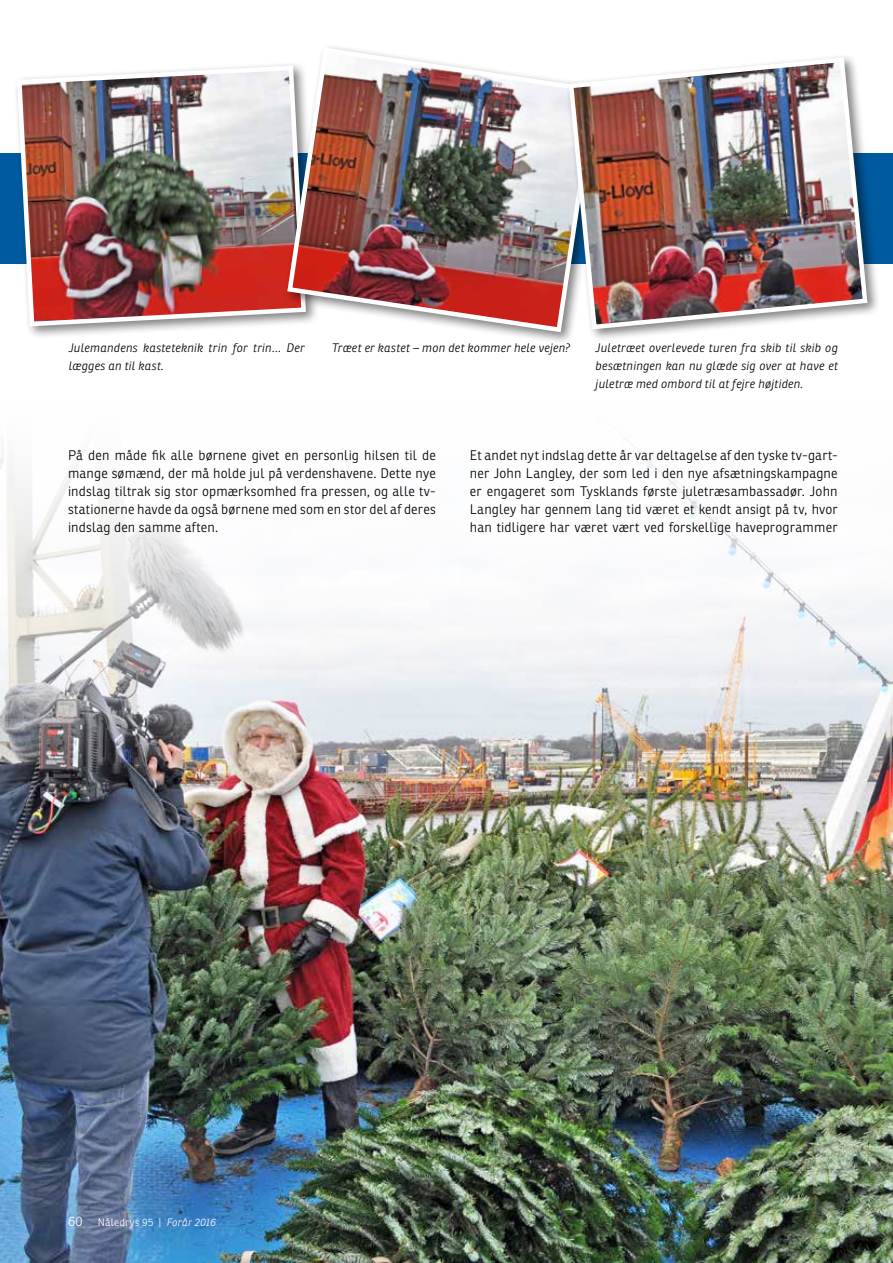
<style>
.page{position:relative;width:893px;height:1263px;background:#fff}
.page>*{position:absolute;margin:0;border:0;box-sizing:border-box;transform-origin:0 0}
.t1{font:300 13.5px/18px "Ronnia Fyens";letter-spacing:.01em;color:#000;text-align:justify}
.t2{font:italic 300 12px/18px "Ronnia Fyens";letter-spacing:.015em;color:#000}
.t3{font:300 10.5px "Ronnia Fyens";letter-spacing:.025em;color:#fff}
.s1{font-size:13.5px}
.s2{font-style:italic}
</style>
<div class="page">
<img style="left:0;top:446px;width:893px;height:817px">
<div style="left:0;top:153px;width:893px;height:111px;background:#005a9f"></div>
<div style="left:13px;top:61px;width:306px;height:279px;background:#000;opacity:.5"></div>
<img style="left:15px;top:63px;width:268px;height:266px">
<div style="left:283px;top:43px;width:327px;height:302px;background:#000;opacity:.5"></div>
<img style="left:285px;top:45px;width:315px;height:290px">
<div style="left:565px;top:53px;width:316px;height:289px;background:#000;opacity:.5"></div>
<img style="left:566px;top:55px;width:304px;height:277px">
<p class="t2" style="left:68px;top:339px;width:238px">Julemandens kasteteknik trin for trin… Der lægges an til kast.</p>
<p class="t2" style="left:332px;top:339px;width:240px">Træet er kastet – mon det kommer hele vejen?</p>
<p class="t2" style="left:595px;top:339px;width:244px;text-align:justify">Juletræet overlevede turen fra skib til skib og besætningen kan nu glæde sig over at have et juletræ med ombord til at fejre højtiden.</p>
<p class="t1" style="left:68px;top:446px;width:369px">På den måde fik alle børnene givet en personlig hilsen til de mange sømænd, der må holde jul på verdenshavene. Dette nye indslag tiltrak sig stor opmærksomhed fra pressen, og alle tv&shy;stationerne havde da også børnene med som en stor del af deres indslag den samme aften.</p>
<p class="t1" style="left:470px;top:446px;width:369px">Et andet nyt indslag dette år var deltagelse af den tyske tv-gart&shy;ner John Langley, der som led i den nye afsætningskampagne er engageret som Tysklands første juletræsambassadør. John Langley har gennem lang tid været et kendt ansigt på tv, hvor han tidligere har været vært ved forskellige haveprogrammer</p>
<p class="t3" style="left:68px;top:1216px;width:149px"><span class="s1">60</span> Nåledrys 95 | <span class="s2">Forår 2016</span></p>
</div>
